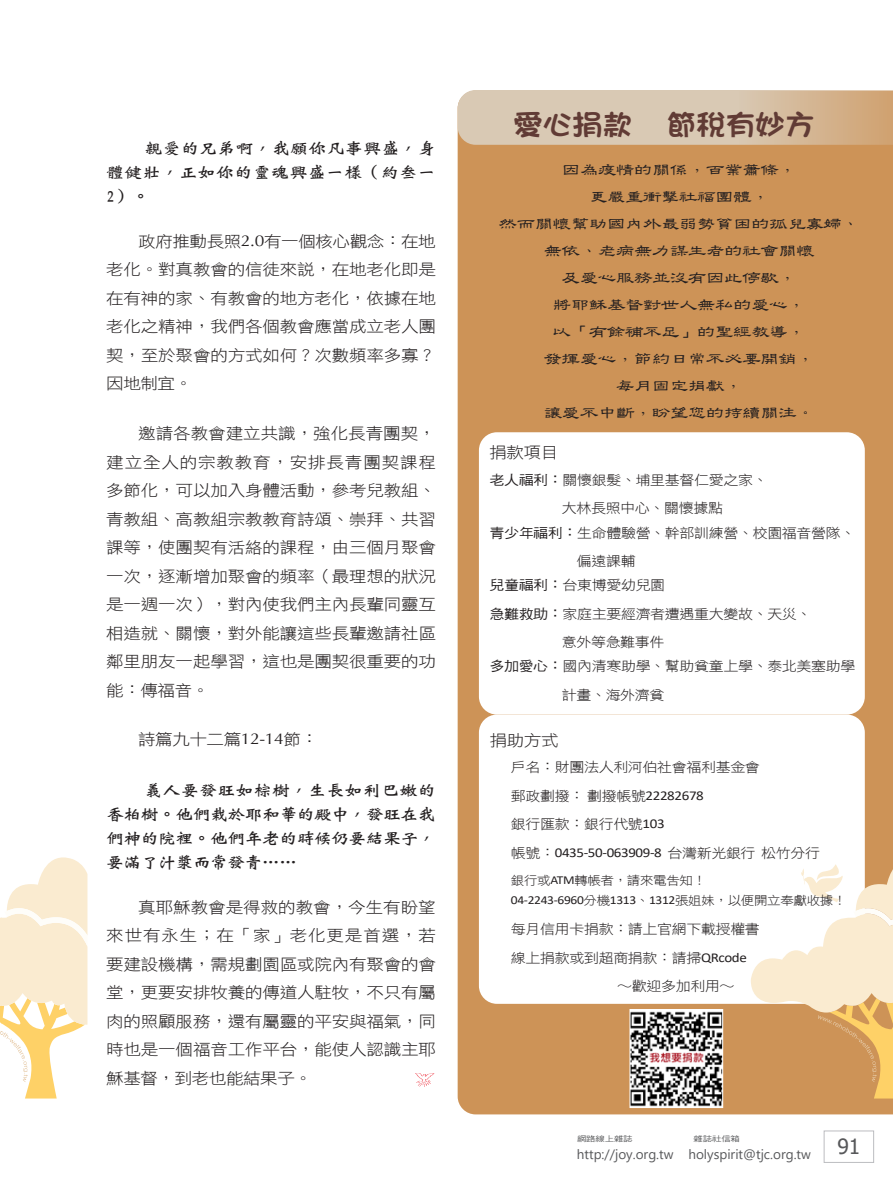
<style>
.page{position:relative;width:893px;height:1191px;background:#fff}
.page>*{position:absolute;margin:0;border:0;box-sizing:border-box;transform-origin:0 0}
.小標{font:28.35px "DF Fang Yuan W7 WIN BF";letter-spacing:-.02em;color:#613b35;scale:1.08 1}
.t1{font:21px "Tahoma";color:#57585a}
.t2{font:17.55px/27px "DF Kuo Tai Bei W4 WIN BF";letter-spacing:-.075em;color:#231f20;text-align:center;scale:1.11 1}
.Normal經文{font:16.2px/24px "DF Wei Bei W7 WIN BF";letter-spacing:-.04em;color:#231f20;text-align:justify;scale:1.11 1}
.t3{font:15.75px/28.5px "DF Hei W3 WIN BF";letter-spacing:-.01em;color:#231f20;text-align:justify;scale:1.11 1}
.t4{font:13.5px/28.5px "DF Hei W3 WIN BF";letter-spacing:-.025em;color:#231f20;scale:1.11 1}
.t5{font:13.5px "Segoe UI";color:#57585a}
.t6{font:12.15px/20.2px "DF Hei W3 WIN BF";letter-spacing:-.025em;color:#231f20;scale:1.11 1}
.t7{font:7.5px "DF Hei W5 WIN BF";letter-spacing:-.015em;color:#57585a;scale:1.25 1}
.s1{font-family:"Optima"}
.s2{font-family:"DF Hei W5 WIN BF"}
.s3{font-family:"Calibri"}
</style>
<div class="page">
<div style="left:824px;top:1130px;width:50px;height:32px;border:1px solid #bcbdc0"></div>
<div style="left:458px;top:145px;width:435px;height:969px;background:#cd9357"></div>
<div style="left:479px;top:714px;width:386px;height:289px;background:#fff;border-radius:18px"></div>
<svg style="left:458px;top:90px;width:435px;height:55px;background:#d7c1a7"></svg>
<div style="left:479px;top:432px;width:386px;height:282px;background:#fff;border-radius:18px"></div>
<svg style="left:415px;top:1073px;width:19px;height:13px"></svg>
<img style="left:631px;top:1011px;width:90px;height:95px">
<div style="left:629px;top:1009px;width:94px;height:99px;border:1px solid #fff"></div>
<svg style="left:751px;top:857px;width:142px;height:241px"></svg>
<svg style="left:0;top:857px;width:87px;height:241px"></svg>
<p class="Normal經文" style="left:106px;top:136px;width:298px;text-indent:38px">親愛的兄弟啊，我願你凡事興盛，身體健壯，正如你的靈魂興盛一樣（約叁一2）。</p>
<p class="t3" style="left:106px;top:227px;width:298px;text-indent:32px">政府推動長照<span class="s1">2.0</span>有一個核心觀念：在地老化。對真教會的信徒來說，在地老化即是在有神的家、有教會的地方老化，依據在地老化之精神，我們各個教會應當成立老人團契，至於聚會的方式如何？次數頻率多寡？因地制宜。</p>
<p class="t3" style="left:106px;top:419px;width:298px;text-indent:32px">邀請各教會建立共識，強化長青團契，建立全人的宗教教育，安排長青團契課程多節化，可以加入身體活動，參考兒教組、青教組、高教組宗教教育詩頌、崇拜、共習課等，使團契有活絡的課程，由三個月聚會一次，逐漸增加聚會的頻率（最理想的狀況是一週一次），對內使我們主內長輩同靈互相造就、關懷，對外能讓這些長輩邀請社區鄰里朋友一起學習，這也是團契很重要的功能：傳福音。</p>
<p class="t3" style="left:138px;top:725px;width:164px">詩篇九十二篇<span class="s1">12-14</span>節：</p>
<p class="Normal經文" style="left:106px;top:777px;width:298px;text-indent:38px">義人要發旺如棕樹，生長如利巴嫩的香柏樹。他們栽於耶和華的殿中，發旺在我們神的院裡。他們年老的時候仍要結果子，要滿了汁漿而常發青……</p>
<p class="t3" style="left:106px;top:892px;width:298px;text-indent:32px">真耶穌教會是得救的教會，今生有盼望來世有永生；在「家」老化更是首選，若要建設機構，需規劃園區或院內有聚會的會堂，更要安排牧養的傳道人駐牧，不只有屬肉的照顧服務，還有屬靈的平安與福氣，同時也是一個福音工作平台，能使人認識主耶穌基督，到老也能結果子。</p>
<p class="小標" style="left:513px;top:110px;width:282px">愛心捐款 節稅有妙方</p>
<p class="t2" style="left:498px;top:156px;width:328px">因為疫情的關係，百業蕭條，<br>更嚴重衝擊社福團體，<br>然而關懷幫助國內外最弱勢貧困的孤兒寡婦、無依、老病無力謀生者的社會關懷<br>及愛心服務並沒有因此停歇，<br>將耶穌基督對世人無私的愛心，<br>以「有餘補不足」的聖經教導，<br>發揮愛心，節約日常不必要開銷，<br>每月固定捐獻，<br>讓愛不中斷，盼望您的持續關注。</p>
<p class="t3" style="left:489px;top:438px;width:64px">捐款項目</p>
<p class="t4" style="left:562px;top:465px;width:187px;text-indent:-72px"><span class="s2">老人福利：</span>關懷銀髮、埔里基督仁愛之家、大林長照中心、關懷據點</p>
<p class="t4" style="left:577px;top:518px;width:252px;text-indent:-87px"><span class="s2">青少年福利：</span>生命體驗營、幹部訓練營、校園福音營隊、偏遠課輔</p>
<p class="t4" style="left:489px;top:570px;width:160px"><span class="s2">兒童福利：</span>台東博愛幼兒園</p>
<p class="t4" style="left:562px;top:599px;width:227px;text-indent:-72px"><span class="s2">急難救助：</span>家庭主要經濟者遭遇重大變故、天災、意外等急難事件</p>
<p class="t4" style="left:562px;top:651px;width:266px;text-indent:-72px"><span class="s2">多加愛心：</span>國內清寒助學、幫助貧童上學、泰北美塞助學計畫、海外濟貧</p>
<p class="t3" style="left:490px;top:726px;width:64px">捐助方式</p>
<p class="t4" style="left:511px;top:753px;width:226px">戶名：財團法人利河伯社會福利基金會</p>
<p class="t4" style="left:511px;top:781px;width:175px">郵政劃撥：劃撥帳號<span class="s3">22282678</span></p>
<p class="t4" style="left:511px;top:810px;width:280px">銀行匯款：銀行代號<span class="s3">103<br></span>帳號：<span class="s3">0435-50-063909-8</span> 台灣新光銀行 松竹分行</p>
<p class="t6" style="left:511px;top:870px;width:304px">銀行或<span class="s3">ATM</span>轉帳者，請來電告知！<br><span class="s3">04-2243-6960</span>分機<span class="s3">1313</span>、<span class="s3">1312</span>張姐妹，以便開立奉獻收據！</p>
<p class="t4" style="left:511px;top:915px;width:226px">每月信用卡捐款：請上官網下載授權書</p>
<p class="t4" style="left:511px;top:943px;width:214px">線上捐款或到超商捐款：請掃<span class="s3">QRcode</span></p>
<p class="t4" style="left:617px;top:972px;width:107px">～歡迎多加利用～</p>
<p class="t7" style="left:577px;top:1135px;width:46px">網路線上雜誌</p>
<p class="t7" style="left:694px;top:1135px;width:39px">雜誌社信箱</p>
<p class="t5" style="left:577px;top:1141px;width:236px">http://joy.org.tw holyspirit@tjc.org.tw</p>
<h2 class="t1" style="left:837px;top:1132px;width:24px">91</h2>
</div>
